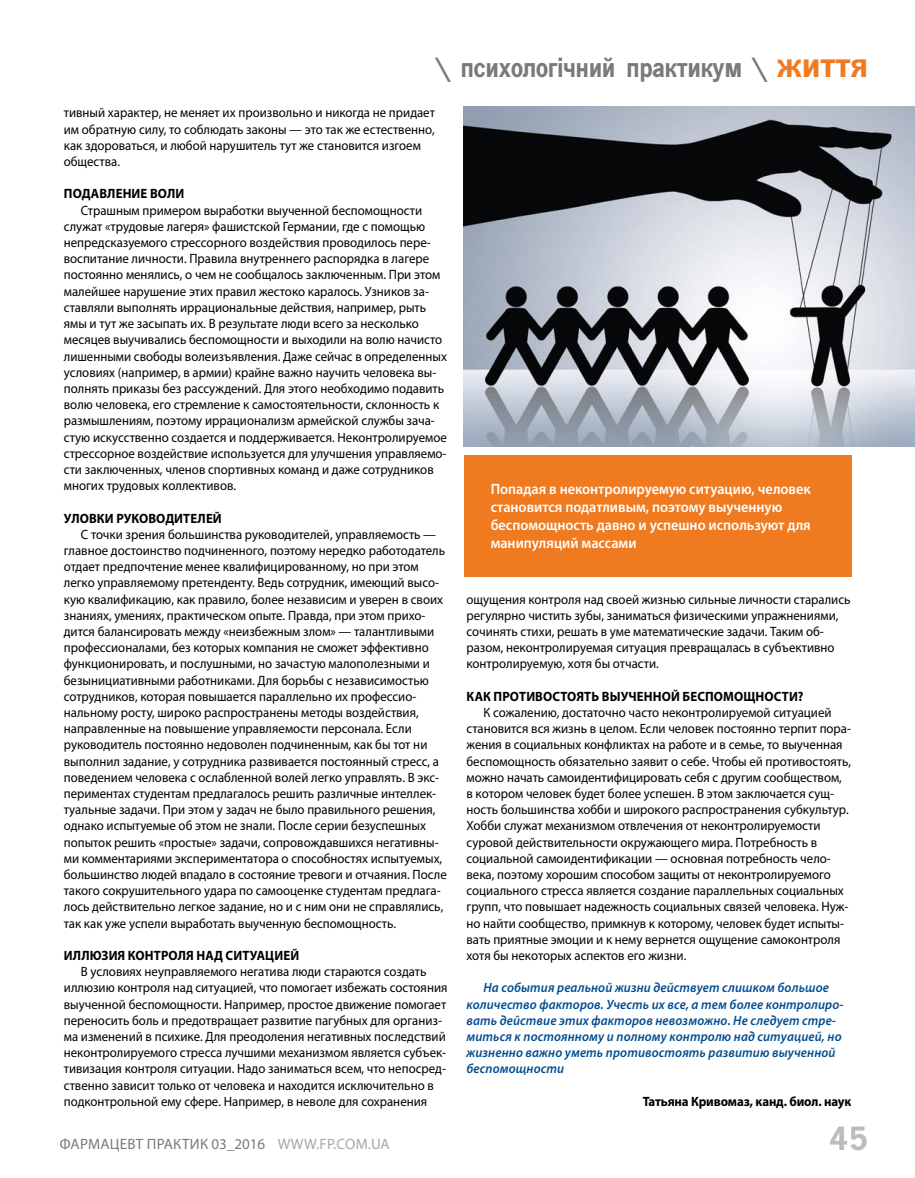
<style>
.page{position:relative;width:915px;height:1178px;background:#fff}
.page>*{position:absolute;margin:0;border:0;box-sizing:border-box;transform-origin:0 0}
.t1{font:700 34.5px "News Paper C";color:#bbbcbd}
.t2{font:700 28.5px "News Paper C";color:#7a7a7a}
.t3{font:600 15px/18px "Myriad Pro";color:#fff;scale:.95 1}
.t4{font:15px "Myriad Pro";color:#7a7a7a}
.t5{font:15px "Myriad Pro";color:#a6a7a7}
.t6{font:13.5px/16.2px "Myriad Pro";color:#000;scale:.95 1}
.t7{font:italic 600 13.5px/16.2px "Myriad Pro";letter-spacing:.01em;color:#004c91;scale:.95 1}
.t8{font:700 13.5px "Myriad Pro";letter-spacing:.01em;color:#000;scale:.95 1}
.t9{font:700 13.5px "Myriad Pro";letter-spacing:-.01em;color:#000;scale:.95 1}
.s1{font-size:36px;color:#ef7a20}
.s2{color:#a6a7a7}
</style>
<div class="page">
<img style="left:463px;top:107px;width:451px;height:339px">
<div style="left:463px;top:455px;width:387px;height:121px;background:#ef7a20"></div>
<h2 class="t2" style="left:437px;top:52px;width:431px">\ психологічний практикум \ <span class="s1">життя</span></h2>
<p class="t6" style="left:64px;top:105px;width:392px">ТИВНЫЙ ХАРАКТЕР, НЕ МЕНЯЕТ ИХ ПРОИЗВОЛЬНО И НИКОГДА НЕ ПРИДАЕТ ИМ ОБРАТНУЮ СИЛУ, ТО СОБЛЮДАТЬ ЗАКОНЫ — ЭТО ТАК ЖЕ ЕСТЕСТВЕННО, КАК ЗДОРОВАТЬСЯ, И ЛЮБОЙ НАРУШИТЕЛЬ ТУТ ЖЕ СТАНОВИТСЯ ИЗГОЕМ ОБЩЕСТВА.</p>
<p class="t8" style="left:64px;top:185px;width:128px">Подавление воли</p>
<p class="t6" style="left:64px;top:202px;width:404px;text-indent:17px">СТРАШНЫМ ПРИМЕРОМ ВЫРАБОТКИ ВЫУЧЕННОЙ БЕСПОМОЩНОСТИ СЛУЖАТ «ТРУДОВЫЕ ЛАГЕРЯ» ФАШИСТСКОЙ ГЕРМАНИИ, ГДЕ С ПОМОЩЬЮ НЕПРЕДСКАЗУЕМОГО СТРЕССОРНОГО ВОЗДЕЙСТВИЯ ПРОВОДИЛОСЬ ПЕРЕ-ВОСПИТАНИЕ ЛИЧНОСТИ. ПРАВИЛА ВНУТРЕННЕГО РАСПОРЯДКА В ЛАГЕРЕ ПОСТОЯННО МЕНЯЛИСЬ, О ЧЕМ НЕ СООБЩАЛОСЬ ЗАКЛЮЧЕННЫМ. ПРИ ЭТОМ МАЛЕЙШЕЕ НАРУШЕНИЕ ЭТИХ ПРАВИЛ ЖЕСТОКО КАРАЛОСЬ. УЗНИКОВ ЗА-СТАВЛЯЛИ ВЫПОЛНЯТЬ ИРРАЦИОНАЛЬНЫЕ ДЕЙСТВИЯ, НАПРИМЕР, РЫТЬ ЯМЫ И ТУТ ЖЕ ЗАСЫПАТЬ ИХ. В РЕЗУЛЬТАТЕ ЛЮДИ ВСЕГО ЗА НЕСКОЛЬКО МЕСЯЦЕВ ВЫУЧИВАЛИСЬ БЕСПОМОЩНОСТИ И ВЫХОДИЛИ НА ВОЛЮ НАЧИСТО ЛИШЕННЫМИ СВОБОДЫ ВОЛЕИЗЪЯВЛЕНИЯ. ДАЖЕ СЕЙЧАС В ОПРЕДЕЛЕННЫХ УСЛОВИЯХ (НАПРИМЕР, В АРМИИ) КРАЙНЕ ВАЖНО НАУЧИТЬ ЧЕЛОВЕКА ВЫ-ПОЛНЯТЬ ПРИКАЗЫ БЕЗ РАССУЖДЕНИЙ. ДЛЯ ЭТОГО НЕОБХОДИМО ПОДАВИТЬ ВОЛЮ ЧЕЛОВЕКА, ЕГО СТРЕМЛЕНИЕ К САМОСТОЯТЕЛЬНОСТИ, СКЛОННОСТЬ К РАЗМЫШЛЕНИЯМ, ПОЭТОМУ ИРРАЦИОНАЛИЗМ АРМЕЙСКОЙ СЛУЖБЫ ЗАЧА-СТУЮ ИСКУССТВЕННО СОЗДАЕТСЯ И ПОДДЕРЖИВАЕТСЯ. НЕКОНТРОЛИРУЕМОЕ СТРЕССОРНОЕ ВОЗДЕЙСТВИЕ ИСПОЛЬЗУЕТСЯ ДЛЯ УЛУЧШЕНИЯ УПРАВЛЯЕМО-СТИ ЗАКЛЮЧЕННЫХ, ЧЛЕНОВ СПОРТИВНЫХ КОМАНД И ДАЖЕ СОТРУДНИКОВ МНОГИХ ТРУДОВЫХ КОЛЛЕКТИВОВ.</p>
<p class="t8" style="left:64px;top:509px;width:168px">Уловки руководителей</p>
<p class="t6" style="left:64px;top:526px;width:404px;text-indent:17px">С ТОЧКИ ЗРЕНИЯ БОЛЬШИНСТВА РУКОВОДИТЕЛЕЙ, УПРАВЛЯЕМОСТЬ — ГЛАВНОЕ ДОСТОИНСТВО ПОДЧИНЕННОГО, ПОЭТОМУ НЕРЕДКО РАБОТОДАТЕЛЬ ОТДАЕТ ПРЕДПОЧТЕНИЕ МЕНЕЕ КВАЛИФИЦИРОВАННОМУ, НО ПРИ ЭТОМ ЛЕГКО УПРАВЛЯЕМОМУ ПРЕТЕНДЕНТУ. ВЕДЬ СОТРУДНИК, ИМЕЮЩИЙ ВЫСО-КУЮ КВАЛИФИКАЦИЮ, КАК ПРАВИЛО, БОЛЕЕ НЕЗАВИСИМ И УВЕРЕН В СВОИХ ЗНАНИЯХ, УМЕНИЯХ, ПРАКТИЧЕСКОМ ОПЫТЕ. ПРАВДА, ПРИ ЭТОМ ПРИХО-ДИТСЯ БАЛАНСИРОВАТЬ МЕЖДУ «НЕИЗБЕЖНЫМ ЗЛОМ» — ТАЛАНТЛИВЫМИ ПРОФЕССИОНАЛАМИ, БЕЗ КОТОРЫХ КОМПАНИЯ НЕ СМОЖЕТ ЭФФЕКТИВНО ФУНКЦИОНИРОВАТЬ, И ПОСЛУШНЫМИ, НО ЗАЧАСТУЮ МАЛОПОЛЕЗНЫМИ И БЕЗЫНИЦИАТИВНЫМИ РАБОТНИКАМИ. ДЛЯ БОРЬБЫ С НЕЗАВИСИМОСТЬЮ СОТРУДНИКОВ, КОТОРАЯ ПОВЫШАЕТСЯ ПАРАЛЛЕЛЬНО ИХ ПРОФЕССИО-НАЛЬНОМУ РОСТУ, ШИРОКО РАСПРОСТРАНЕНЫ МЕТОДЫ ВОЗДЕЙСТВИЯ, НАПРАВЛЕННЫЕ НА ПОВЫШЕНИЕ УПРАВЛЯЕМОСТИ ПЕРСОНАЛА. ЕСЛИ РУКОВОДИТЕЛЬ ПОСТОЯННО НЕДОВОЛЕН ПОДЧИНЕННЫМ, КАК БЫ ТОТ НИ ВЫПОЛНИЛ ЗАДАНИЕ, У СОТРУДНИКА РАЗВИВАЕТСЯ ПОСТОЯННЫЙ СТРЕСС, А ПОВЕДЕНИЕМ ЧЕЛОВЕКА С ОСЛАБЛЕННОЙ ВОЛЕЙ ЛЕГКО УПРАВЛЯТЬ. В ЭКС-ПЕРИМЕНТАХ СТУДЕНТАМ ПРЕДЛАГАЛОСЬ РЕШИТЬ РАЗЛИЧНЫЕ ИНТЕЛЛЕК-ТУАЛЬНЫЕ ЗАДАЧИ. ПРИ ЭТОМ У ЗАДАЧ НЕ БЫЛО ПРАВИЛЬНОГО РЕШЕНИЯ, ОДНАКО ИСПЫТУЕМЫЕ ОБ ЭТОМ НЕ ЗНАЛИ. ПОСЛЕ СЕРИИ БЕЗУСПЕШНЫХ ПОПЫТОК РЕШИТЬ «ПРОСТЫЕ» ЗАДАЧИ, СОПРОВОЖДАВШИХСЯ НЕГАТИВНЫ-МИ КОММЕНТАРИЯМИ ЭКСПЕРИМЕНТАТОРА О СПОСОБНОСТЯХ ИСПЫТУЕМЫХ, БОЛЬШИНСТВО ЛЮДЕЙ ВПАДАЛО В СОСТОЯНИЕ ТРЕВОГИ И ОТЧАЯНИЯ. ПОСЛЕ ТАКОГО СОКРУШИТЕЛЬНОГО УДАРА ПО САМООЦЕНКЕ СТУДЕНТАМ ПРЕДЛАГА-ЛОСЬ ДЕЙСТВИТЕЛЬНО ЛЕГКОЕ ЗАДАНИЕ, НО И С НИМ ОНИ НЕ СПРАВЛЯЛИСЬ, ТАК КАК УЖЕ УСПЕЛИ ВЫРАБОТАТЬ ВЫУЧЕННУЮ БЕСПОМОЩНОСТЬ.</p>
<p class="t8" style="left:64px;top:946px;width:249px">Иллюзия контроля над ситуацией</p>
<p class="t6" style="left:64px;top:963px;width:405px;text-indent:17px">В УСЛОВИЯХ НЕУПРАВЛЯЕМОГО НЕГАТИВА ЛЮДИ СТАРАЮТСЯ СОЗДАТЬ ИЛЛЮЗИЮ КОНТРОЛЯ НАД СИТУАЦИЕЙ, ЧТО ПОМОГАЕТ ИЗБЕЖАТЬ СОСТОЯНИЯ ВЫУЧЕННОЙ БЕСПОМОЩНОСТИ. НАПРИМЕР, ПРОСТОЕ ДВИЖЕНИЕ ПОМОГАЕТ ПЕРЕНОСИТЬ БОЛЬ И ПРЕДОТВРАЩАЕТ РАЗВИТИЕ ПАГУБНЫХ ДЛЯ ОРГАНИЗ-МА ИЗМЕНЕНИЙ В ПСИХИКЕ. ДЛЯ ПРЕОДОЛЕНИЯ НЕГАТИВНЫХ ПОСЛЕДСТВИЙ НЕКОНТРОЛИРУЕМОГО СТРЕССА ЛУЧШИМИ МЕХАНИЗМОМ ЯВЛЯЕТСЯ СУБЪЕК-ТИВИЗАЦИЯ КОНТРОЛЯ СИТУАЦИИ. НАДО ЗАНИМАТЬСЯ ВСЕМ, ЧТО НЕПОСРЕД-СТВЕННО ЗАВИСИТ ТОЛЬКО ОТ ЧЕЛОВЕКА И НАХОДИТСЯ ИСКЛЮЧИТЕЛЬНО В ПОДКОНТРОЛЬНОЙ ЕМУ СФЕРЕ. НАПРИМЕР, В НЕВОЛЕ ДЛЯ СОХРАНЕНИЯ</p>
<p class="t4" style="left:60px;top:1135px;width:22px">ФАРМА</p>
<p class="t4" style="left:110px;top:1135px;width:182px">ЦЕВТ ПРАКТИК 03_2016 <span class="s2">WWW</span></p>
<p class="t5" style="left:316px;top:1135px;width:32px">.FP.COM</p>
<p class="t5" style="left:368px;top:1135px;width:13px">.UA</p>
<p class="t3" style="left:490px;top:480px;width:338px">Попадая в неконтролируемую ситуацию, человек становится податливым, поэтому выученную беспомощность давно и успешно используют для манипуляций массами</p>
<p class="t6" style="left:466px;top:591px;width:405px">ОЩУЩЕНИЯ КОНТРОЛЯ НАД СВОЕЙ ЖИЗНЬЮ СИЛЬНЫЕ ЛИЧНОСТИ СТАРАЛИСЬ РЕГУЛЯРНО ЧИСТИТЬ ЗУБЫ, ЗАНИМАТЬСЯ ФИЗИЧЕСКИМИ УПРАЖНЕНИЯМИ, СОЧИНЯТЬ СТИХИ, РЕШАТЬ В УМЕ МАТЕМАТИЧЕСКИЕ ЗАДАЧИ. ТАКИМ ОБ-РАЗОМ, НЕКОНТРОЛИРУЕМАЯ СИТУАЦИЯ ПРЕВРАЩАЛАСЬ В СУБЪЕКТИВНО КОНТРОЛИРУЕМУЮ, ХОТЯ БЫ ОТЧАСТИ.</p>
<p class="t8" style="left:466px;top:687px;width:356px">Как противостоять выученной беспомощности?</p>
<p class="t6" style="left:466px;top:704px;width:406px;text-indent:17px">К СОЖАЛЕНИЮ, ДОСТАТОЧНО ЧАСТО НЕКОНТРОЛИРУЕМОЙ СИТУАЦИЕЙ СТАНОВИТСЯ ВСЯ ЖИЗНЬ В ЦЕЛОМ. ЕСЛИ ЧЕЛОВЕК ПОСТОЯННО ТЕРПИТ ПОРА-ЖЕНИЯ В СОЦИАЛЬНЫХ КОНФЛИКТАХ НА РАБОТЕ И В СЕМЬЕ, ТО ВЫУЧЕННАЯ БЕСПОМОЩНОСТЬ ОБЯЗАТЕЛЬНО ЗАЯВИТ О СЕБЕ. ЧТОБЫ ЕЙ ПРОТИВОСТОЯТЬ, МОЖНО НАЧАТЬ САМОИДЕНТИФИЦИРОВАТЬ СЕБЯ С ДРУГИМ СООБЩЕСТВОМ, В КОТОРОМ ЧЕЛОВЕК БУДЕТ БОЛЕЕ УСПЕШЕН. В ЭТОМ ЗАКЛЮЧАЕТСЯ СУЩ-НОСТЬ БОЛЬШИНСТВА ХОББИ И ШИРОКОГО РАСПРОСТРАНЕНИЯ СУБКУЛЬТУР.<br>ХОББИ СЛУЖАТ МЕХАНИЗМОМ ОТВЛЕЧЕНИЯ ОТ НЕКОНТРОЛИРУЕМОСТИ СУРОВОЙ ДЕЙСТВИТЕЛЬНОСТИ ОКРУЖАЮЩЕГО МИРА. ПОТРЕБНОСТЬ В СОЦИАЛЬНОЙ САМОИДЕНТИФИКАЦИИ — ОСНОВНАЯ ПОТРЕБНОСТЬ ЧЕЛО-ВЕКА, ПОЭТОМУ ХОРОШИМ СПОСОБОМ ЗАЩИТЫ ОТ НЕКОНТРОЛИРУЕМОГО СОЦИАЛЬНОГО СТРЕССА ЯВЛЯЕТСЯ СОЗДАНИЕ ПАРАЛЛЕЛЬНЫХ СОЦИАЛЬНЫХ ГРУПП, ЧТО ПОВЫШАЕТ НАДЕЖНОСТЬ СОЦИАЛЬНЫХ СВЯЗЕЙ ЧЕЛОВЕКА. НУЖ-НО НАЙТИ СООБЩЕСТВО, ПРИМКНУВ К КОТОРОМУ, ЧЕЛОВЕК БУДЕТ ИСПЫТЫ-ВАТЬ ПРИЯТНЫЕ ЭМОЦИИ И К НЕМУ ВЕРНЕТСЯ ОЩУЩЕНИЕ САМОКОНТРОЛЯ ХОТЯ БЫ НЕКОТОРЫХ АСПЕКТОВ ЕГО ЖИЗНИ.</p>
<p class="t7" style="left:466px;top:979px;width:398px;text-indent:17px">На события реальной жизни действует слишком большое количество факторов. Учесть их все, а тем более контролиро&shy;вать действие этих факторов невозможно. Не следует стре&shy;миться к постоянному и полному контролю над ситуацией, но жизненно важно уметь противостоять развитию выученной беспомощности</p>
<p class="t9" style="left:642px;top:1092px;width:221px">Татьяна Кривомаз, канд. биол. наук</p>
<h1 class="t1" style="left:827px;top:1120px;width:42px">45</h1>
</div>
